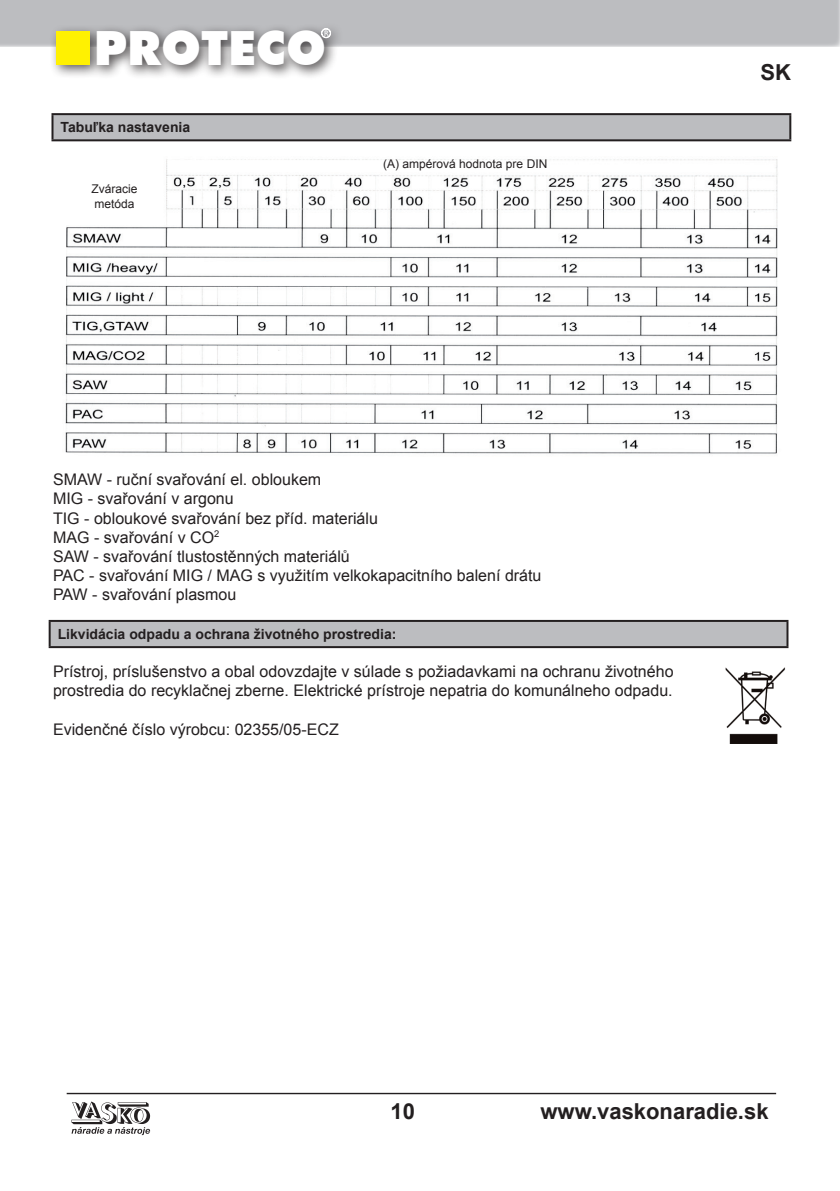
<style>
.page{position:relative;width:840px;height:1191px;background:#fff}
.page>*{position:absolute;margin:0;border:0;box-sizing:border-box;transform-origin:0 0}
.t1{font:900 47.2px "Futura BT";color:#fff}
.t2{font:700 22px "Arial";color:#231f20}
.t3{font:16px/19.2px "Arial";color:#231f20}
.t4{font:700 14px "Arial";color:#231f20}
.t5{font:12px/14.4px "Arial";color:#231f20}
.t6{font:7.8px "Humanist 521 BT";color:#fff}
</style>
<div class="page">
<hr style="left:67px;top:1092px;width:708px;height:2px;background:#231f20">
<div style="left:0;top:0;width:839px;height:46px;background:#bcbdc0"></div>
<div style="left:49px;top:22px;width:295px;height:58px;background:#231f20;opacity:.75"></div>
<div style="left:56px;top:32px;width:34px;height:33px;background:#fff101"></div>
<svg style="left:321px;top:28px;width:10px;height:10px"></svg>
<svg style="left:71px;top:1101px;width:79px;height:34px"></svg>
<div style="left:50px;top:621px;width:737px;height:26px;background:#bcbdc0"></div>
<hr style="left:49px;top:620px;width:739px;height:2px;background:#231f20">
<hr style="left:49px;top:622px;width:2px;height:24px;background:#231f20">
<hr style="left:786px;top:622px;width:2px;height:24px;background:#231f20">
<hr style="left:49px;top:646px;width:739px;height:2px;background:#231f20">
<img style="left:725px;top:667px;width:61px;height:76px">
<div style="left:52px;top:114px;width:737px;height:26px;background:#bcbdc0"></div>
<hr style="left:51px;top:113px;width:739px;height:2px;background:#231f20">
<hr style="left:51px;top:115px;width:2px;height:24px;background:#231f20">
<hr style="left:788px;top:115px;width:2px;height:24px;background:#231f20">
<hr style="left:51px;top:139px;width:739px;height:2px;background:#231f20">
<img style="left:65px;top:159px;width:713px;height:295px">
<p class="t6" style="left:324px;top:28px;width:6px">R</p>
<h1 class="t1" style="left:94px;top:20px;width:234px">PROTECO</h1>
<p class="t4" style="left:60px;top:118px;width:131px">Tabuľka nastavenia</p>
<p class="t5" style="left:91px;top:182px;width:48px">Zváracie metóda</p>
<p class="t5" style="left:383px;top:157px;width:166px">(A) ampérová hodnota pre DIN</p>
<h2 class="t2" style="left:760px;top:57px;width:32px">SK</h2>
<p class="t3" style="left:53px;top:470px;width:489px">SMAW - ruční svařování el. obloukem<br>MIG - svařování v argonu<br>TIG - obloukové svařování bez příd. materiálu<br>MAG - svařování v CO<sup>2<br></sup>SAW - svařování tlustostěnných materiálů<br>PAC - svařování MIG / MAG s využitím velkokapacitního balení drátu PAW - svařování plasmou</p>
<p class="t4" style="left:58px;top:625px;width:340px">Likvidácia odpadu a ochrana životného prostredia:</p>
<p class="t3" style="left:53px;top:662px;width:621px">Prístroj, príslušenstvo a obal odovzdajte v súlade s požiadavkami na ochranu životného prostredia do recyklačnej zberne. Elektrické prístroje nepatria do komunálneho odpadu.</p>
<p class="t3" style="left:53px;top:720px;width:287px">Evidenčné číslo výrobcu: 02355/05-ECZ</p>
<h2 class="t2" style="left:390px;top:1096px;width:26px">10</h2>
<h2 class="t2" style="left:540px;top:1096px;width:229px">www.vaskonaradie.sk</h2>
</div>
